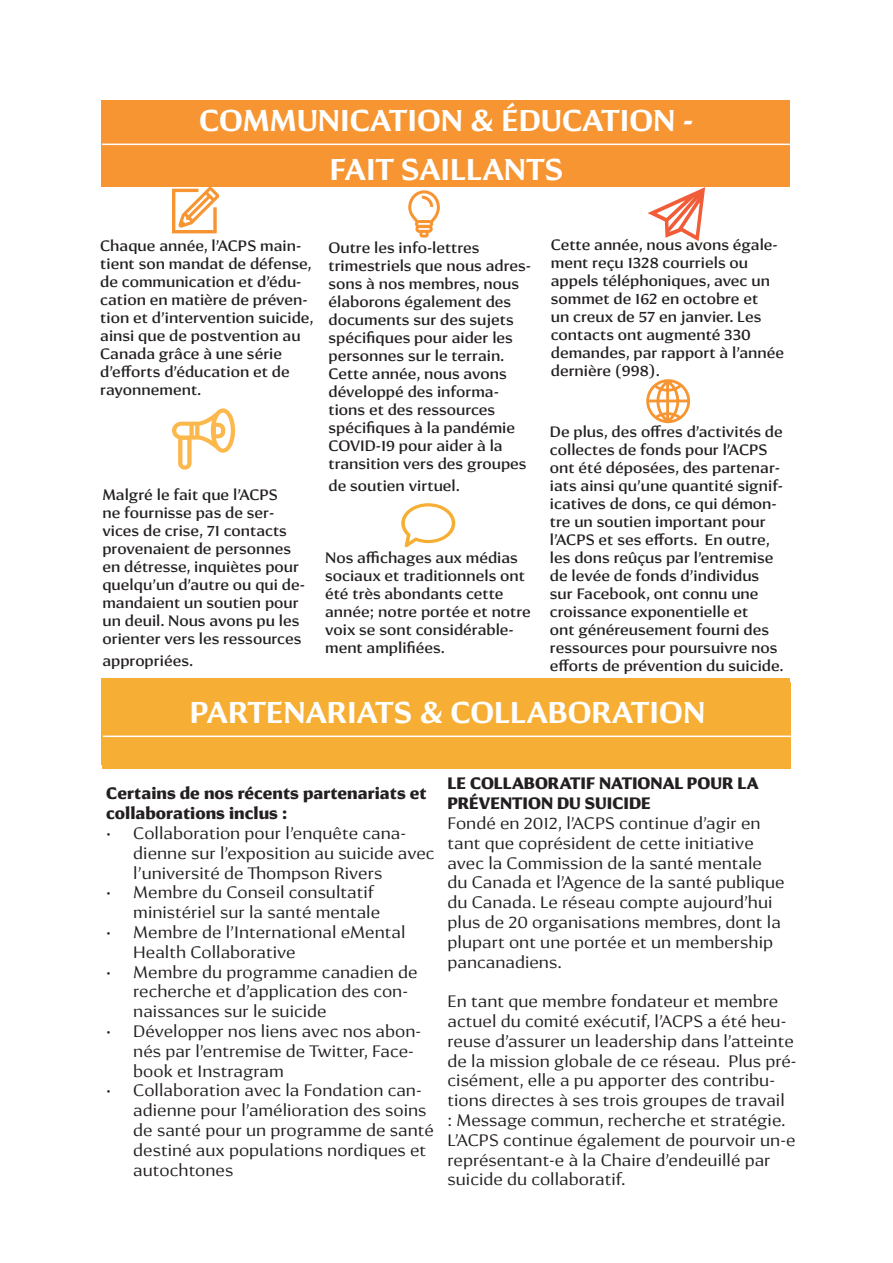
<style>
.page{position:relative;width:893px;height:1263px;background:#fff}
.page>*{position:absolute;margin:0;border:0;box-sizing:border-box;transform-origin:0 0}
.Headline_1_-_left{font:600 30px "Conglomerate";color:#fff}
.t1{font:16.5px/19.8px "Conglomerate";color:#231f20}
.t2{font:700 16.5px/19.8px "Conglomerate";color:#231f20}
.t3{font:500 15px/18px "Conglomerate";color:#231f20}
</style>
<div class="page">
<div style="left:101px;top:678px;width:689px;height:87px;background:#f7ae34"></div>
<svg style="left:172px;top:408px;width:63px;height:62px"></svg>
<div style="left:101px;top:100px;width:689px;height:87px;background:#f79532"></div>
<hr style="left:102px;top:144px;width:689px;height:1px;background:#fff">
<svg style="left:647px;top:187px;width:58px;height:54px"></svg>
<svg style="left:408px;top:190px;width:32px;height:48px"></svg>
<svg style="left:172px;top:187px;width:47px;height:46px"></svg>
<svg style="left:401px;top:503px;width:54px;height:45px"></svg>
<svg style="left:646px;top:379px;width:44px;height:44px"></svg>
<div style="left:102px;top:682px;width:689px;height:86px;background:#f7ae34"></div>
<hr style="left:103px;top:735px;width:689px;height:2px;background:#fff">
<p class="Headline_1_-_left" style="left:199px;top:100px;width:496px">COMMUNICATION &amp; ÉDUCATION -</p>
<p class="Headline_1_-_left" style="left:330px;top:149px;width:235px">FAIT SAILLANTS</p>
<p class="t3" style="left:100px;top:236px;width:215px">Chaque année, l’ACPS main&shy;tient son mandat de défense, de communication et d’édu&shy;cation en matière de préven&shy;tion et d’intervention suicide, ainsi que de postvention au<br>Canada grâce à une série d’efforts d’éducation et de rayonnement.</p>
<p class="t3" style="left:328px;top:238px;width:153px">Outre les info-lettres</p>
<p class="t3" style="left:328px;top:256px;width:204px">trimestriels que nous adres&shy;sons à nos membres, nous élaborons également des documents sur des sujets spécifiques pour aider les personnes sur le terrain.<br>Cette année, nous avons développé des informa&shy;tions et des ressources spécifiques à la pandémie<br>COVID-19 pour aider à la transition vers des groupes</p>
<p class="t3" style="left:328px;top:476px;width:133px">de soutien virtuel.</p>
<p class="t3" style="left:102px;top:486px;width:204px">Malgré le fait que l’ACPS<br>ne fournisse pas de ser&shy;vices de crise, 71 contacts provenaient de personnes en détresse, inquiètes pour quelqu’un d’autre ou qui de&shy;mandaient un soutien pour un deuil. Nous avons pu les orienter vers les ressources</p>
<p class="t3" style="left:102px;top:651px;width:92px">appropriées.</p>
<p class="t3" style="left:325px;top:549px;width:207px">Nos affichages aux médias sociaux et traditionnels ont été très abondants cette année; notre portée et notre voix se sont considérable&shy;ment amplifiées.</p>
<p class="t3" style="left:551px;top:235px;width:235px">Cette année, nous avons égale&shy;ment reçu 1328 courriels ou appels téléphoniques, avec un sommet de 162 en octobre et<br>un creux de 57 en janvier. Les contacts ont augmenté 330 demandes, par rapport à l’année dernière (998).</p>
<p class="t3" style="left:550px;top:423px;width:235px">De plus, des offres d’activités de collectes de fonds pour l’ACPS ont été déposées, des partenar&shy;iats ainsi qu’une quantité signif&shy;icatives de dons, ce qui démon&shy;tre un soutien important pour l’ACPS et ses efforts. En outre, les dons reûçus par l’entremise de levée de fonds d’individus sur Facebook, ont connu une croissance exponentielle et<br>ont généreusement fourni des ressources pour poursuivre nos efforts de prévention du suicide.</p>
<p class="Headline_1_-_left" style="left:190px;top:692px;width:517px">PARTENARIATS &amp; COLLABORATION</p>
<p class="t2" style="left:106px;top:783px;width:322px">Certains de nos récents partenariats et collaborations inclus :</p>
<p class="t1" style="left:133px;top:823px;width:303px;text-indent:-27px">• Collaboration pour l’enquête cana&shy;dienne sur l’exposition au suicide avec l’université de Thompson Rivers</p>
<p class="t1" style="left:133px;top:882px;width:248px;text-indent:-27px">• Membre du Conseil consultatif ministériel sur la santé mentale</p>
<p class="t1" style="left:133px;top:922px;width:274px;text-indent:-27px">• Membre de l’International eMental<br>Health Collaborative</p>
<p class="t1" style="left:133px;top:961px;width:286px;text-indent:-27px">• Membre du programme canadien de recherche et d’application des con&shy;naissances sur le suicide</p>
<p class="t1" style="left:133px;top:1021px;width:289px;text-indent:-27px">• Développer nos liens avec nos abon&shy;nés par l’entremise de Twitter, Face&shy;book et Instragram</p>
<p class="t1" style="left:133px;top:1080px;width:302px;text-indent:-27px">• Collaboration avec la Fondation can&shy;adienne pour l’amélioration des soins de santé pour un programme de santé destiné aux populations nordiques et autochtones</p>
<p class="t2" style="left:448px;top:773px;width:313px">LE COLLABORATIF NATIONAL POUR LA</p>
<p class="t2" style="left:448px;top:793px;width:205px">PRÉVENTION DU SUICIDE</p>
<p class="t1" style="left:448px;top:813px;width:339px">Fondé en 2012, l’ACPS continue d’agir en tant que coprésident de cette initiative avec la Commission de la santé mentale du Canada et l’Agence de la santé publique du Canada. Le réseau compte aujourd’hui plus de 20 organisations membres, dont la plupart ont une portée et un membership pancanadiens.</p>
<p class="t1" style="left:448px;top:991px;width:351px">En tant que membre fondateur et membre actuel du comité exécutif, l’ACPS a été heu&shy;reuse d’assurer un leadership dans l’atteinte de la mission globale de ce réseau. Plus pré&shy;cisément, elle a pu apporter des contribu&shy;tions directes à ses trois groupes de travail<br>: Message commun, recherche et stratégie.<br>L’ACPS continue également de pourvoir un-e représentant-e à la Chaire d’endeuillé par suicide du collaboratif.</p>
</div>
